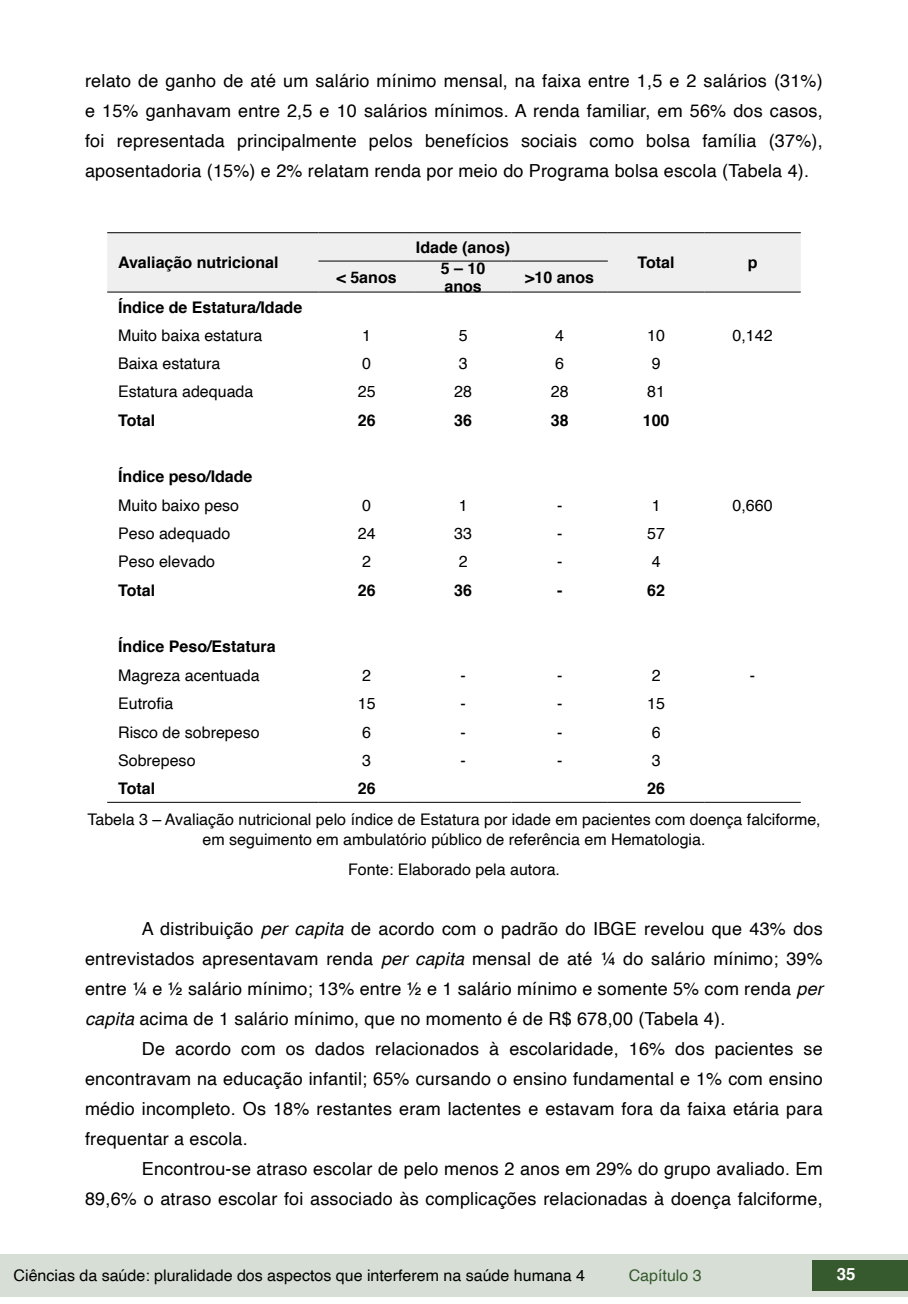
<style>
.page{position:relative;width:908px;height:1304px;background:#fff}
.page>*{position:absolute;margin:0;border:0;box-sizing:border-box;transform-origin:0 0}
.t1{font:18px/30px "Helvetica";letter-spacing:.01em;color:#000;text-align:justify}
.t2{font:700 16.8px "Helvetica";color:#fff}
.t3{font:16px/19.2px "Helvetica";color:#000;text-align:center}
.t4{font:700 16px/18px "Helvetica";color:#000}
.t5{font:16px "Helvetica";color:#36592e}
.s1{font-style:italic}
</style>
<div class="page">
<div style="left:0;top:1254px;width:906px;height:43px;background:#d7ded5"></div>
<div style="left:812px;top:1261px;width:95px;height:30px;background:#36592e"></div>
<div style="left:107px;top:233px;width:693px;height:59px;background:#efefef"></div>
<hr style="left:107px;top:802px;width:211px;height:1px;background:#000">
<hr style="left:318px;top:802px;width:96px;height:1px;background:#000">
<hr style="left:414px;top:802px;width:97px;height:1px;background:#000">
<hr style="left:511px;top:802px;width:96px;height:1px;background:#000">
<hr style="left:607px;top:802px;width:97px;height:1px;background:#000">
<hr style="left:704px;top:802px;width:96px;height:1px;background:#000">
<hr style="left:107px;top:232px;width:211px;height:1px;background:#000">
<hr style="left:107px;top:292px;width:211px;height:1px;background:#000">
<hr style="left:318px;top:232px;width:96px;height:1px;background:#000">
<hr style="left:414px;top:232px;width:97px;height:1px;background:#000">
<hr style="left:511px;top:232px;width:96px;height:1px;background:#000">
<hr style="left:607px;top:232px;width:97px;height:1px;background:#000">
<hr style="left:704px;top:232px;width:96px;height:1px;background:#000">
<hr style="left:607px;top:292px;width:97px;height:1px;background:#000">
<hr style="left:704px;top:292px;width:96px;height:1px;background:#000">
<hr style="left:318px;top:261px;width:96px;height:1px;background:#000">
<hr style="left:414px;top:261px;width:97px;height:1px;background:#000">
<hr style="left:511px;top:261px;width:96px;height:1px;background:#000">
<hr style="left:318px;top:292px;width:96px;height:1px;background:#000">
<hr style="left:414px;top:292px;width:97px;height:1px;background:#000">
<hr style="left:511px;top:292px;width:96px;height:1px;background:#000">
<p class="t1" style="left:85px;top:66px;width:738px">relato de ganho de até um salário mínimo mensal, na faixa entre 1,5 e 2 salários (31%) e 15% ganhavam entre 2,5 e 10 salários mínimos. A renda familiar, em 56% dos casos, foi representada principalmente pelos benefícios sociais como bolsa família (37%), aposentadoria (15%) e 2% relatam renda por meio do Programa bolsa escola (Tabela 4).</p>
<p class="t4" style="left:118px;top:254px;width:162px">Avaliação nutricional</p>
<p class="t4" style="left:416px;top:238px;width:96px">Idade (anos)</p>
<p class="t4" style="left:336px;top:268px;width:62px">&lt; 5anos</p>
<p class="t4" style="left:440px;top:259px;width:46px">5 – 10 anos</p>
<p class="t4" style="left:525px;top:268px;width:70px">&gt;10 anos</p>
<p class="t4" style="left:637px;top:254px;width:39px">Total</p>
<p class="t4" style="left:747px;top:254px;width:11px">p</p>
<p class="t4" style="left:118px;top:298px;width:186px">Índice de Estatura/Idade</p>
<p class="t3" style="left:118px;top:326px;width:146px">Muito baixa estatura</p>
<p class="t3" style="left:362px;top:326px;width:10px">1</p>
<p class="t3" style="left:458px;top:326px;width:10px">5</p>
<p class="t3" style="left:555px;top:326px;width:10px">4</p>
<p class="t3" style="left:647px;top:326px;width:19px">10</p>
<p class="t3" style="left:732px;top:326px;width:42px">0,142</p>
<p class="t3" style="left:118px;top:354px;width:104px">Baixa estatura</p>
<p class="t3" style="left:362px;top:354px;width:10px">0</p>
<p class="t3" style="left:458px;top:354px;width:10px">3</p>
<p class="t3" style="left:555px;top:354px;width:10px">6</p>
<p class="t3" style="left:651px;top:354px;width:10px">9</p>
<p class="t3" style="left:118px;top:383px;width:137px">Estatura adequada</p>
<p class="t3" style="left:357px;top:383px;width:19px">25</p>
<p class="t3" style="left:454px;top:383px;width:19px">28</p>
<p class="t3" style="left:550px;top:383px;width:19px">28</p>
<p class="t3" style="left:647px;top:383px;width:19px">81</p>
<p class="t4" style="left:118px;top:411px;width:39px">Total</p>
<p class="t4" style="left:357px;top:411px;width:19px">26</p>
<p class="t4" style="left:454px;top:411px;width:19px">36</p>
<p class="t4" style="left:550px;top:411px;width:19px">38</p>
<p class="t4" style="left:642px;top:411px;width:28px">100</p>
<p class="t4" style="left:118px;top:468px;width:136px">Índice peso/Idade</p>
<p class="t3" style="left:118px;top:496px;width:122px">Muito baixo peso</p>
<p class="t3" style="left:362px;top:496px;width:10px">0</p>
<p class="t3" style="left:458px;top:496px;width:10px">1</p>
<p class="t3" style="left:556px;top:496px;width:7px">-</p>
<p class="t3" style="left:651px;top:496px;width:10px">1</p>
<p class="t3" style="left:732px;top:496px;width:42px">0,660</p>
<p class="t3" style="left:118px;top:524px;width:114px">Peso adequado</p>
<p class="t3" style="left:357px;top:524px;width:19px">24</p>
<p class="t3" style="left:454px;top:524px;width:19px">33</p>
<p class="t3" style="left:556px;top:524px;width:7px">-</p>
<p class="t3" style="left:647px;top:524px;width:19px">57</p>
<p class="t3" style="left:118px;top:553px;width:98px">Peso elevado</p>
<p class="t3" style="left:362px;top:553px;width:10px">2</p>
<p class="t3" style="left:458px;top:553px;width:10px">2</p>
<p class="t3" style="left:556px;top:553px;width:7px">-</p>
<p class="t3" style="left:651px;top:553px;width:10px">4</p>
<p class="t4" style="left:118px;top:581px;width:39px">Total</p>
<p class="t4" style="left:357px;top:581px;width:19px">26</p>
<p class="t4" style="left:454px;top:581px;width:19px">36</p>
<p class="t4" style="left:556px;top:581px;width:7px">-</p>
<p class="t4" style="left:647px;top:581px;width:19px">62</p>
<p class="t4" style="left:118px;top:638px;width:159px">Índice Peso/Estatura</p>
<p class="t3" style="left:118px;top:666px;width:143px">Magreza acentuada</p>
<p class="t3" style="left:362px;top:666px;width:10px">2</p>
<p class="t3" style="left:460px;top:666px;width:7px">-</p>
<p class="t3" style="left:556px;top:666px;width:7px">-</p>
<p class="t3" style="left:651px;top:666px;width:10px">2</p>
<p class="t3" style="left:749px;top:666px;width:7px">-</p>
<p class="t3" style="left:118px;top:694px;width:57px">Eutrofia</p>
<p class="t3" style="left:357px;top:694px;width:19px">15</p>
<p class="t3" style="left:460px;top:694px;width:7px">-</p>
<p class="t3" style="left:556px;top:694px;width:7px">-</p>
<p class="t3" style="left:647px;top:694px;width:19px">15</p>
<p class="t3" style="left:118px;top:723px;width:143px">Risco de sobrepeso</p>
<p class="t3" style="left:362px;top:723px;width:10px">6</p>
<p class="t3" style="left:460px;top:723px;width:7px">-</p>
<p class="t3" style="left:556px;top:723px;width:7px">-</p>
<p class="t3" style="left:651px;top:723px;width:10px">6</p>
<p class="t3" style="left:118px;top:751px;width:79px">Sobrepeso</p>
<p class="t3" style="left:362px;top:751px;width:10px">3</p>
<p class="t3" style="left:460px;top:751px;width:7px">-</p>
<p class="t3" style="left:556px;top:751px;width:7px">-</p>
<p class="t3" style="left:651px;top:751px;width:10px">3</p>
<p class="t4" style="left:118px;top:780px;width:39px">Total</p>
<p class="t4" style="left:357px;top:780px;width:19px">26</p>
<p class="t4" style="left:647px;top:780px;width:19px">26</p>
<p class="t3" style="left:87px;top:811px;width:734px">Tabela 3 – Avaliação nutricional pelo índice de Estatura por idade em pacientes com doença falciforme, em seguimento em ambulatório público de referência em Hematologia.</p>
<p class="t3" style="left:348px;top:860px;width:213px">Fonte: Elaborado pela autora.</p>
<p class="t1" style="left:85px;top:914px;width:739px;text-indent:57px">A distribuição <span class="s1">per capita</span> de acordo com o padrão do IBGE revelou que 43% dos entrevistados apresentavam renda <span class="s1">per capita</span> mensal de até ¼ do salário mínimo; 39% entre ¼ e ½ salário mínimo; 13% entre ½ e 1 salário mínimo e somente 5% com renda <span class="s1">per capita</span> acima de 1 salário mínimo, que no momento é de R$ 678,00 (Tabela 4).</p>
<p class="t1" style="left:85px;top:1034px;width:738px;text-indent:57px">De acordo com os dados relacionados à escolaridade, 16% dos pacientes se encontravam na educação infantil; 65% cursando o ensino fundamental e 1% com ensino médio incompleto. Os 18% restantes eram lactentes e estavam fora da faixa etária para frequentar a escola.</p>
<p class="t1" style="left:85px;top:1154px;width:738px;text-align:right">Encontrou-se atraso escolar de pelo menos 2 anos em 29% do grupo avaliado. Em<br>89,6% o atraso escolar foi associado às complicações relacionadas à doença falciforme,</p>
<p class="t3" style="left:14px;top:1266px;width:572px">Ciências da saúde: pluralidade dos aspectos que interferem na saúde humana 4</p>
<p class="t5" style="left:628px;top:1263px;width:74px">Capítulo 3</p>
<p class="t2" style="left:836px;top:1261px;width:20px">35</p>
</div>
